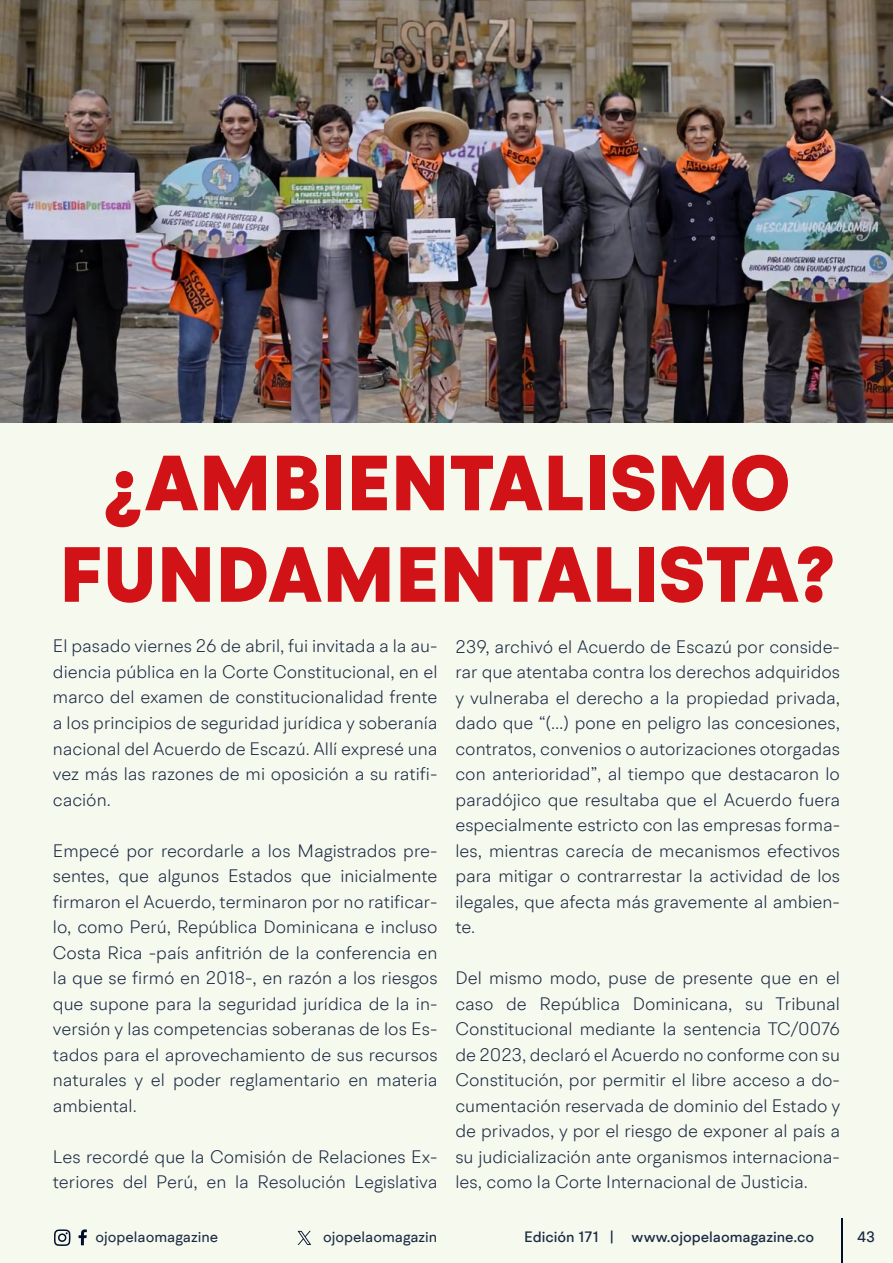
<style>
.page{position:relative;width:893px;height:1263px;background:#f6f9ee}
.page>*{position:absolute;margin:0;border:0;box-sizing:border-box;transform-origin:0 0}
.t1{font:900 78px/91.5px "BR Hendrix";letter-spacing:.01em;color:#d11217;text-align:center}
.t2{font:300 18px/25.5px "BR Hendrix";color:#1b2943;text-align:justify}
.t3{font:500 15px "BR Hendrix";color:#1b2943}
.t4{font:15px "BR Hendrix";color:#1b2943}
</style>
<div class="page">
<svg style="left:79px;top:1229px;width:8px;height:16px"></svg>
<svg style="left:54px;top:1229px;width:17px;height:17px"></svg>
<hr style="left:841px;top:1219px;width:1px;height:44px;background:#000f2b">
<svg style="left:298px;top:1231px;width:13px;height:14px"></svg>
<img style="left:0;top:0;width:893px;height:423px">
<h1 class="t1" style="left:60px;top:439px;width:776px">¿AMBIENTALISMO<br>FUNDAMENTALISTA?</h1>
<p class="t2" style="left:53px;top:633px;width:386px">El pasado viernes 26 de abril, fui invitada a la au&shy;diencia pública en la Corte Constitucional, en el marco del examen de constitucionalidad frente a los principios de seguridad jurídica y soberanía nacional del Acuerdo de Escazú. Allí expresé una vez más las razones de mi oposición a su ratifi&shy;cación.</p>
<p class="t2" style="left:53px;top:837px;width:386px">Empecé por recordarle a los Magistrados pre&shy;sentes, que algunos Estados que inicialmente firmaron el Acuerdo, terminaron por no ratificar&shy;lo, como Perú, República Dominicana e incluso Costa Rica -país anfitrión de la conferencia en la que se firmó en 2018-, en razón a los riesgos que supone para la seguridad jurídica de la in&shy;versión y las competencias soberanas de los Es&shy;tados para el aprovechamiento de sus recursos naturales y el poder reglamentario en materia ambiental.</p>
<p class="t2" style="left:53px;top:1143px;width:386px">Les recordé que la Comisión de Relaciones Ex&shy;teriores del Perú, en la Resolución Legislativa</p>
<p class="t2" style="left:455px;top:633px;width:386px">239, archivó el Acuerdo de Escazú por conside&shy;rar que atentaba contra los derechos adquiridos y vulneraba el derecho a la propiedad privada, dado que “(…) pone en peligro las concesiones, contratos, convenios o autorizaciones otorgadas con anterioridad”, al tiempo que destacaron lo paradójico que resultaba que el Acuerdo fuera especialmente estricto con las empresas forma&shy;les, mientras carecía de mecanismos efectivos para mitigar o contrarrestar la actividad de los ilegales, que afecta más gravemente al ambien&shy;te.</p>
<p class="t2" style="left:455px;top:965px;width:386px">Del mismo modo, puse de presente que en el caso de República Dominicana, su Tribunal Constitucional mediante la sentencia TC/0076 de 2023, declaró el Acuerdo no conforme con su Constitución, por permitir el libre acceso a do&shy;cumentación reservada de dominio del Estado y de privados, y por el riesgo de exponer al país a su judicialización ante organismos internaciona&shy;les, como la Corte Internacional de Justicia.</p>
<p class="t4" style="left:96px;top:1227px;width:124px">ojopelaomagazine</p>
<p class="t4" style="left:323px;top:1227px;width:116px">ojopelaomagazin</p>
<p class="t3" style="left:524px;top:1227px;width:291px">Edición 171 | www.ojopelaomagazine.co</p>
<p class="t3" style="left:857px;top:1227px;width:19px">43</p>
</div>
